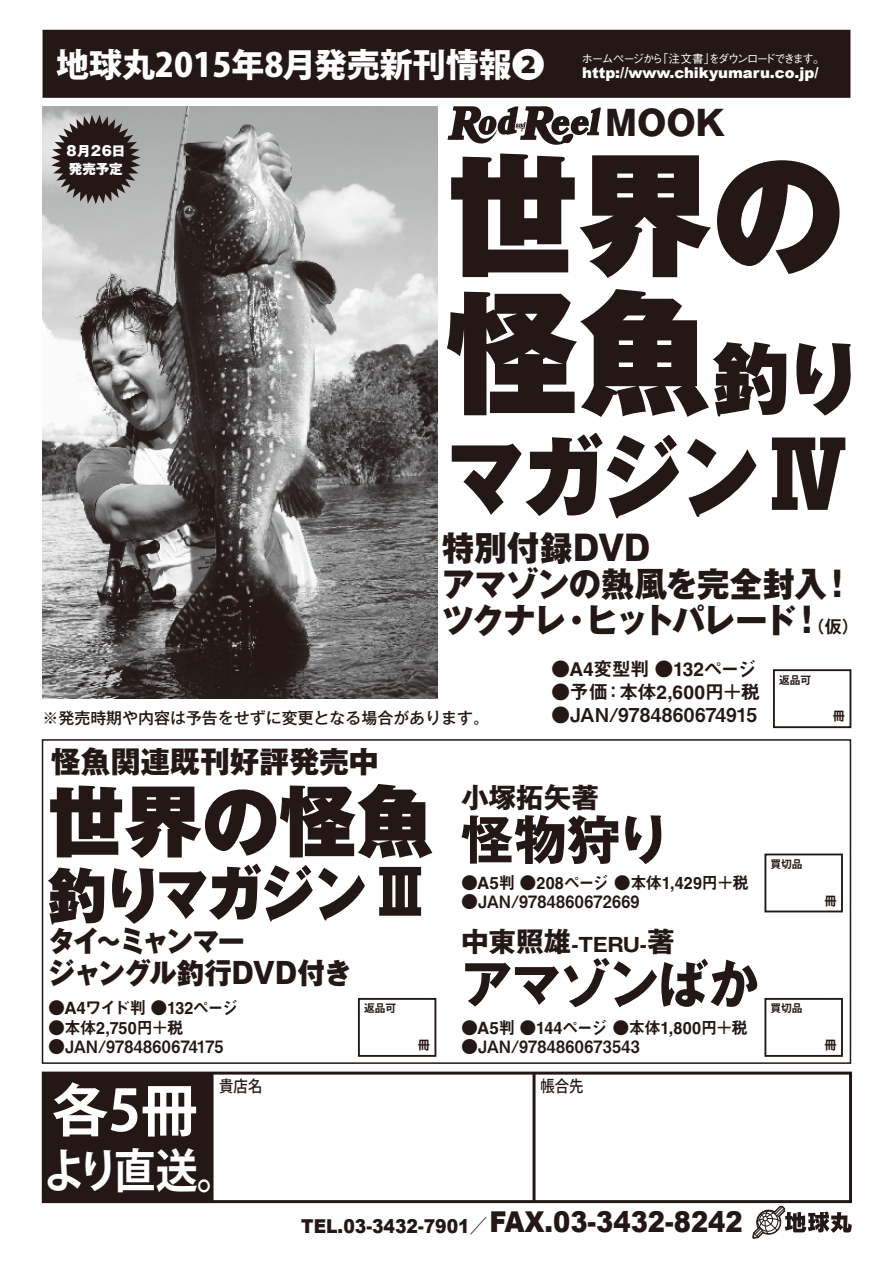
<style>
.page{position:relative;width:893px;height:1263px;background:#fff}
.page>*{position:absolute;margin:0;border:0;box-sizing:border-box;transform-origin:0 0}
.t1{font:900 132.9px/138.1px "Gothic MB101 Pro";color:#231815}
.t2{font:900 88.2px "Gothic MB101 Pro";letter-spacing:-.02em;color:#231815;scale:.9 1}
.t3{font:900 77.4px "Gothic MB101 Pro";color:#231815}
.t4{font:900 59.55px "Gothic MB101 Pro";letter-spacing:-.02em;color:#231815}
.t5{font:700 56.7px "Koz Go Pro";color:#fff}
.t6{font:700 53.1px "Gothic MB101 Pro";letter-spacing:-.015em;color:#231815;scale:.95 1}
.t7{font:700 53.1px "Gothic MB101 Pro";letter-spacing:-.015em;color:#231815}
.t8{font:700 46.8px "Koz Go Pro";color:#fff;scale:.9 1}
.t9{font:800 34.05px/36.2px "Gothic MB101 Pro";letter-spacing:-.02em;color:#231815;scale:.95 1}
.t10{font:800 33.9px "Gothic MB101 Pro";color:#231815}
.t11{font:800 33px "Koz Go Pro";color:#fff}
.t12{font:800 29.7px "Gothic MB101 Pro";color:#231815}
.t13{font:800 28.65px/32px "Gothic MB101 Pro";letter-spacing:-.04em;color:#231815;scale:.95 1}
.t14{font:700 27.6px "Gothic MB101 Pro";color:#231815}
.t15{font:900 19.2px "Arial";color:#231815;scale:.9 1}
.t16{font:19.2px "Midashi Go Pro MB31";letter-spacing:.01em;color:#231815}
.t17{font:19.2px "Midashi Go MB31";letter-spacing:-.01em;color:#231815}
.t18{font:19.2px "Midashi Go MB31";letter-spacing:-.04em;color:#231815}
.t19{font:700 19.2px "Gothic MB101 Pro";color:#231815}
.t20{font:16.95px "Midashi Go MB31";letter-spacing:-.01em;color:#231815}
.t21{font:16.95px "Midashi Go Pro MB31";letter-spacing:.015em;color:#231815}
.t22{font:16.95px "Midashi Go MB31";letter-spacing:-.06em;color:#231815}
.t23{font:500 15.9px "Gothic MB101 Pro";color:#231815}
.t24{font:500 15.9px "Koz Go Pro";color:#231815;scale:.9 1}
.t25{font:900 14.85px "Arial";color:#fff}
.t26{font:800 13.5px/18.5px "Gothic MB101 Pro";color:#fff}
.t27{font:13.05px "Midashi Go Pro MB31";color:#231815}
.t28{font:500 11.7px "Gothic BBB Pro";letter-spacing:-.15em;color:#fff}
.t29{font:700 10.65px "Koz Go Pro";color:#231815}
.s1{font-size:77.55px}
.s2{font-family:"Gothic MB101 Pro De";font-weight:700;font-size:16.95px}
.s3{font-family:"Midashi Go MB31"}
.s4{font-size:27.6px}
.s5{font-weight:800}
.s6{font-family:"Koz Go Pro";font-weight:400}
.s7{font-size:28.65px}
</style>
<div class="page">
<img style="left:43px;top:106px;width:394px;height:592px">
<div style="left:42px;top:1071px;width:810px;height:132px;border:3px solid #231815"></div>
<div style="left:44px;top:1073px;width:170px;height:129px;background:#231815;border:1px solid #231815"></div>
<hr style="left:532px;top:1073px;width:3px;height:128px;background:#231815">
<svg style="left:752px;top:1187px;width:100px;height:52px"></svg>
<svg style="left:51px;top:115px;width:90px;height:89px;background:#5d5654"></svg>
<svg style="left:448px;top:106px;width:153px;height:39px"></svg>
<div style="left:773px;top:669px;width:78px;height:59px;border:2px solid #231815"></div>
<div style="left:43px;top:30px;width:807px;height:68px;background:#231815"></div>
<div style="left:42px;top:739px;width:809px;height:325px;border:2px solid #231815"></div>
<div style="left:764px;top:853px;width:79px;height:59px;border:2px solid #231815"></div>
<div style="left:764px;top:998px;width:79px;height:59px;border:2px solid #231815"></div>
<div style="left:358px;top:998px;width:78px;height:59px;border:2px solid #231815"></div>
<h3 class="t11" style="left:56px;top:43px;width:490px">地球丸2015年8月発売新刊情報❷</h3>
<p class="t28" style="left:582px;top:50px;width:245px">ホームページから「注文書」をダウンロードできます。</p>
<p class="t25" style="left:582px;top:62px;width:238px">http://www.chikyumaru.co.jp/</p>
<p class="t26" style="left:66px;top:140px;width:60px">8月26日発売予定</p>
<h3 class="t10" style="left:605px;top:95px;width:122px">MOOK</h3>
<h1 class="t1" style="left:446px;top:130px;width:418px">世界の怪魚<span class="s1">釣り</span></h1>
<h2 class="t2" style="left:446px;top:402px;width:448px">マガジンⅣ</h2>
<h3 class="t9" style="left:442px;top:526px;width:440px">特別付録DVD<br>アマゾンの熱風を完全封入！ツクナレ・ヒットパレード！<span class="s2">（仮）</span></h3>
<p class="t23" style="left:43px;top:705px;width:448px">※発売時期や内容は予告をせずに変更となる場合があります。</p>
<h3 class="t12" style="left:51px;top:737px;width:329px">怪魚関連既刊好評発売中</h3>
<p class="t18" style="left:551px;top:657px;width:208px">●A4変型判 ●132ページ</p>
<p class="t17" style="left:551px;top:680px;width:210px">●予価：本体2,600円＋税</p>
<p class="t16" style="left:551px;top:700px;width:208px"><span class="s3">●</span>JAN/9784860674915</p>
<h3 class="t3" style="left:47px;top:756px;width:388px">世界の怪魚</h3>
<h3 class="t4" style="left:47px;top:843px;width:381px">釣りマガジンⅢ</h3>
<h3 class="t13" style="left:48px;top:922px;width:321px">タイ～ミャンマー<br>ジャングル釣行DVD付き</h3>
<h3 class="t14" style="left:461px;top:774px;width:140px">小塚拓矢著</h3>
<h3 class="t7" style="left:461px;top:795px;width:210px">怪物狩り</h3>
<p class="t20" style="left:461px;top:873px;width:289px">●A5判 ●208ページ ●本体1,429円＋税</p>
<p class="t21" style="left:461px;top:888px;width:180px">●JAN/9784860672669</p>
<p class="t19" style="left:461px;top:929px;width:215px"><span class="s4">中東照雄</span>-TERU-<span class="s4">著</span></p>
<h3 class="t6" style="left:461px;top:940px;width:315px">アマゾンばか</h3>
<p class="t22" style="left:48px;top:998px;width:192px">●A4ワイド判 ●132ページ</p>
<p class="t29" style="left:364px;top:1002px;width:33px">返品可</p>
<p class="t20" style="left:48px;top:1017px;width:137px">●本体2,750円＋税</p>
<p class="t21" style="left:48px;top:1033px;width:177px">●JAN/9784860674175</p>
<p class="t20" style="left:461px;top:1017px;width:288px">●A5判 ●144ページ ●本体1,800円＋税</p>
<p class="t27" style="left:418px;top:1035px;width:14px">冊</p>
<p class="t21" style="left:461px;top:1033px;width:180px">●JAN/9784860673543</p>
<h3 class="t5" style="left:52px;top:1074px;width:148px">各5冊</h3>
<h3 class="t8" style="left:44px;top:1140px;width:219px">より直送<span class="s5">。</span></h3>
<p class="t24" style="left:219px;top:1076px;width:49px">貴店名</p>
<p class="t24" style="left:540px;top:1076px;width:49px">帳合先</p>
<p class="t15" style="left:301px;top:1212px;width:492px">TEL.03-3432-7901<span class="s6">／</span><span class="s7">FAX.03-3432-8242</span></p>
<p class="t29" style="left:779px;top:673px;width:33px">返品可</p>
<p class="t29" style="left:771px;top:857px;width:33px">買切品</p>
<p class="t29" style="left:771px;top:1002px;width:33px">買切品</p>
<p class="t27" style="left:833px;top:706px;width:14px">冊</p>
<p class="t27" style="left:824px;top:890px;width:14px">冊</p>
<p class="t27" style="left:824px;top:1035px;width:14px">冊</p>
</div>
